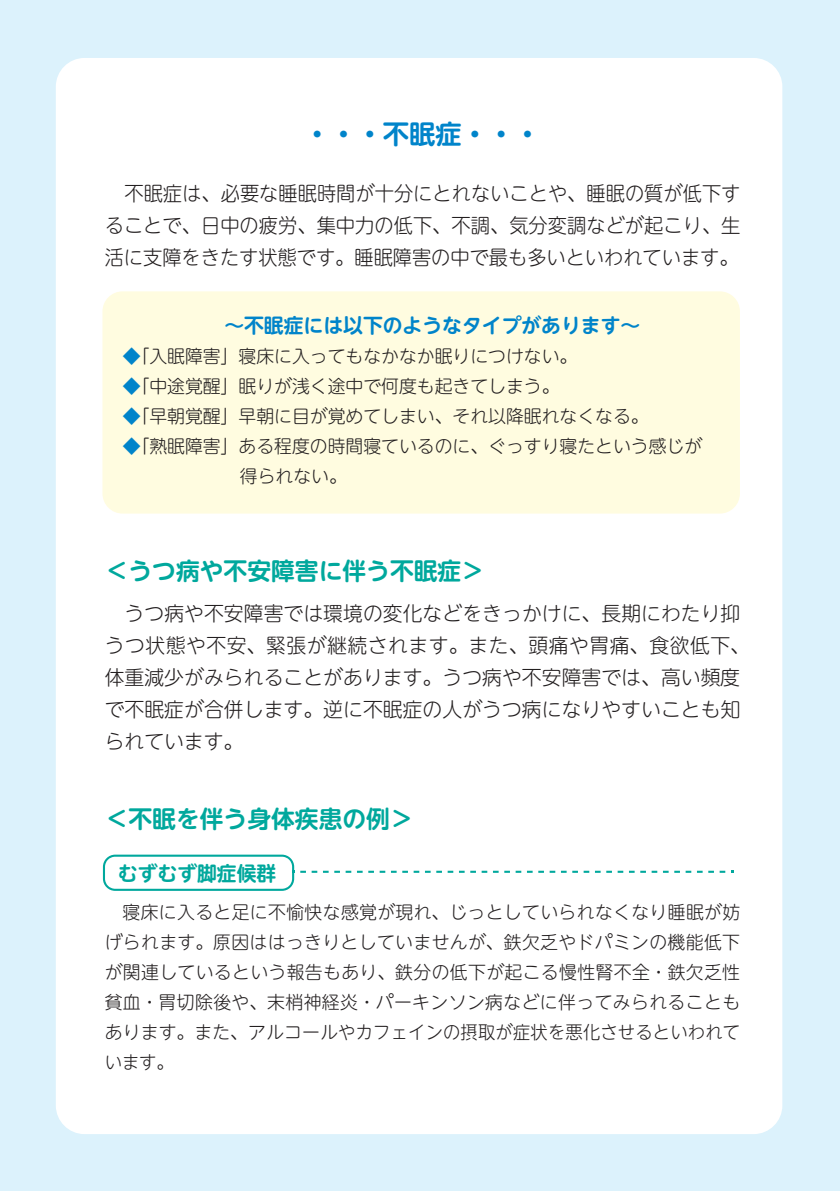
<style>
.page{position:relative;width:840px;height:1191px;background:#fff}
.page>*{position:absolute;margin:0;border:0;box-sizing:border-box;transform-origin:0 0}
.t1{font:26.2px "UD Shin M Go Pro De Bold 90 pv RKSJ H";color:#0084ca}
.t2{font:24px "UD Shin M Go Pro De Bold 90 pv RKSJ H";color:#00a89d}
.t3{font:20px/32px "UD Shin M Go Pro Light 90 pv RKSJ H";letter-spacing:.005em;color:#231f20}
.t4{font:20px/32px "UD Shin M Go Pro Light 90 pv RKSJ H";letter-spacing:.005em;color:#231f20;text-align:justify;scale:.96 1}
.t5{font:20px "UD Shin M Go Pro De Bold 90 pv RKSJ H";color:#0084ca}
.t6{font:20px "UD Shin M Go Pro De Bold 90 pv RKSJ H";color:#00a89d}
.t7{font:18px/30px "UD Shin M Go Pro Light 90 pv RKSJ H";color:#231f20;text-align:justify}
.s1{color:#0084ca}
</style>
<div class="page">
<div style="left:0;top:0;width:839px;height:1191px;background:#dcf2fc"></div>
<div style="left:56px;top:58px;width:725px;height:1076px;background:#fff;border-radius:29px"></div>
<div style="left:102px;top:291px;width:637px;height:222px;background:#fffce0;border-radius:20px"></div>
<svg style="left:103px;top:854px;width:191px;height:37px"></svg>
<svg style="left:300px;top:870px;width:17px;height:3px"></svg>
<svg style="left:323px;top:870px;width:5px;height:3px"></svg>
<svg style="left:334px;top:870px;width:17px;height:3px"></svg>
<svg style="left:357px;top:870px;width:5px;height:3px"></svg>
<svg style="left:368px;top:870px;width:17px;height:3px"></svg>
<svg style="left:391px;top:870px;width:5px;height:3px"></svg>
<svg style="left:402px;top:870px;width:28px;height:3px"></svg>
<svg style="left:436px;top:870px;width:5px;height:3px"></svg>
<svg style="left:447px;top:870px;width:17px;height:3px"></svg>
<svg style="left:470px;top:870px;width:5px;height:3px"></svg>
<svg style="left:481px;top:870px;width:17px;height:3px"></svg>
<svg style="left:504px;top:870px;width:5px;height:3px"></svg>
<svg style="left:515px;top:870px;width:17px;height:3px"></svg>
<svg style="left:538px;top:870px;width:5px;height:3px"></svg>
<svg style="left:549px;top:870px;width:17px;height:3px"></svg>
<svg style="left:572px;top:870px;width:5px;height:3px"></svg>
<svg style="left:583px;top:870px;width:17px;height:3px"></svg>
<svg style="left:606px;top:870px;width:5px;height:3px"></svg>
<svg style="left:617px;top:870px;width:17px;height:3px"></svg>
<svg style="left:640px;top:870px;width:5px;height:3px"></svg>
<svg style="left:651px;top:870px;width:17px;height:3px"></svg>
<svg style="left:674px;top:870px;width:5px;height:3px"></svg>
<svg style="left:685px;top:870px;width:17px;height:3px"></svg>
<svg style="left:708px;top:870px;width:5px;height:3px"></svg>
<svg style="left:719px;top:870px;width:5px;height:3px"></svg>
<h1 class="t1" style="left:304px;top:112px;width:238px">・・・不眠症・・・</h1>
<p class="t4" style="left:105px;top:176px;width:663px;text-indent:20px">不眠症は、必要な睡眠時間が十分にとれないことや、睡眠の質が低下することで、日中の疲労、集中力の低下、不調、気分変調などが起こり、生活に支障をきたす状態です。睡眠障害の中で最も多いといわれています。</p>
<p class="t5" style="left:204px;top:309px;width:437px">　～不眠症には以下のようなタイプがあります~</p>
<p class="t7" style="left:123px;top:340px;width:456px"><span class="s1">◆</span>「入眠障害」寝床に入ってもなかなか眠りにつけない。</p>
<p class="t7" style="left:123px;top:370px;width:438px"><span class="s1">◆</span>「中途覚醒」眠りが浅く途中で何度も起きてしまう。</p>
<p class="t7" style="left:123px;top:400px;width:527px"><span class="s1">◆</span>「早朝覚醒」早朝に目が覚めてしまい、それ以降眠れなくなる。</p>
<p class="t7" style="left:123px;top:430px;width:580px"><span class="s1">◆</span>「熟眠障害」ある程度の時間寝ているのに、ぐっすり寝たという感じが</p>
<h2 class="t2" style="left:105px;top:552px;width:381px">＜うつ病や不安障害に伴う不眠症&lt;</h2>
<p class="t3" style="left:105px;top:596px;width:646px">　うつ病や不安障害では環境の変化などをきっかけに、長期にわたり抑うつ状態や不安、緊張が継続されます。また、頭痛や胃痛、食欲低下、体重減少がみられることがあります。うつ病や不安障害では、高い頻度で不眠症が合併します。逆に不眠症の人がうつ病になりやすいことも知られています。</p>
<h2 class="t2" style="left:105px;top:799px;width:310px">＜不眠を伴う身体疾患の例&lt;</h2>
<p class="t6" style="left:118px;top:857px;width:160px">むずむず脚症候群</p>
<p class="t7" style="left:105px;top:896px;width:636px">　寝床に入ると足に不愉快な感覚が現れ、じっとしていられなくなり睡眠が妨げられます。原因ははっきりとしていませんが、鉄欠乏やドパミンの機能低下が関連しているという報告もあり、鉄分の低下が起こる慢性腎不全・鉄欠乏性貧血・胃切除後や、末梢神経炎・パーキンソン病などに伴ってみられることもあります。また、アルコールやカフェインの摂取が症状を悪化させるといわれています。</p>
</div>
